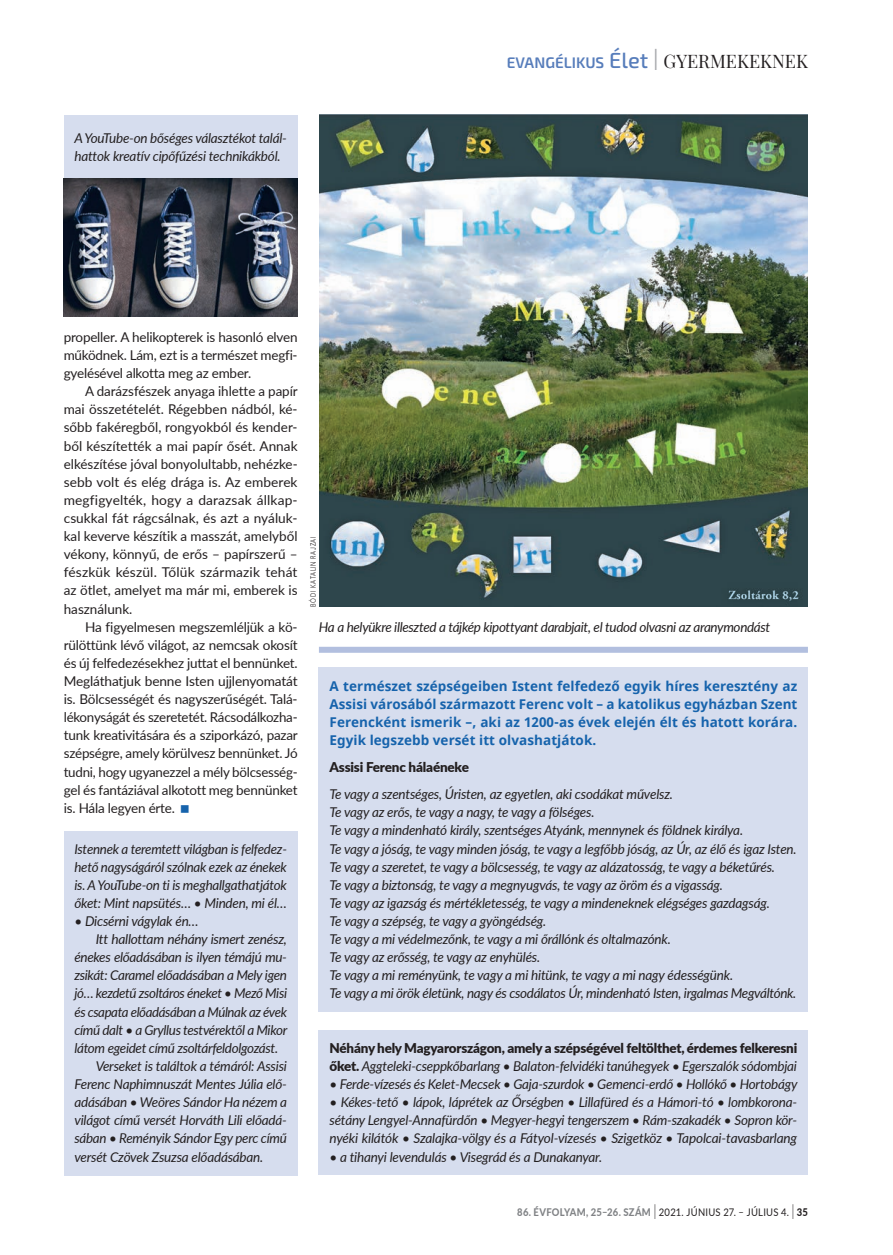
<style>
.page{position:relative;width:893px;height:1255px;background:#fff}
.page>*{position:absolute;margin:0;border:0;box-sizing:border-box;transform-origin:0 0}
.t1{font:18.15px "Playfair Display";color:#231f20}
.t2{font:italic 13.5px/18.1px "Lato";letter-spacing:-.015em;color:#231f20}
.t3{font:13.5px/18.1px "Lato";letter-spacing:-.015em;color:#231f20;text-align:justify}
.t4{font:700 13.5px/18.1px "Noto Sans";letter-spacing:.005em;color:#1663ac;text-align:justify}
.t5{font:900 13.5px/18.1px "Lato";letter-spacing:-.015em;color:#231f20}
.t6{font:10.5px "Lato";letter-spacing:.03em;color:#231f20;scale:.9 1}
.t7{font:7.5px "Avenir Next LT Pro";letter-spacing:.12em;color:#231f20;scale:.75 1}
.s1{font-family:"Exo 2";font-weight:600;font-size:15.3px;color:#577dbb}
.s2{font-family:"Exo 2";font-weight:500;font-size:21.9px;color:#577dbb}
.s3{font-family:"Exo 2";font-weight:300;font-size:30.6px;color:#a8a9ad}
.s4{font-weight:400;font-style:italic}
.s5{font-weight:800;color:#808285}
.s6{font-weight:300;font-size:21px}
.s7{font-weight:800}
</style>
<div class="page">
<img style="left:319px;top:115px;width:489px;height:491px">
<div style="left:64px;top:115px;width:234px;height:190px;background:#d6ddee"></div>
<img style="left:64px;top:179px;width:234px;height:137px">
<div style="left:64px;top:830px;width:234px;height:345px;background:#d6ddee"></div>
<div style="left:319px;top:668px;width:489px;height:344px;background:#d6ddee"></div>
<div style="left:319px;top:1030px;width:489px;height:144px;background:#d6ddee"></div>
<div style="left:319px;top:646px;width:489px;height:6px;background:#b2bfdf"></div>
<p class="t2" style="left:74px;top:128px;width:214px">A YouTube-on bőséges választékot talál&shy;hattok kreatív cipőfűzési technikákból.</p>
<h1 class="t1" style="left:507px;top:47px;width:302px"><span class="s1">EVANGÉLIKUS</span> <span class="s2">Élet</span> <span class="s3">I</span> GYERMEKEKNEK</h1>
<p class="t3" style="left:64px;top:327px;width:235px">propeller. A helikopterek is hasonló elven működnek. Lám, ezt is a természet megfi&shy;gyelésével alkotta meg az ember.</p>
<p class="t3" style="left:64px;top:381px;width:236px;text-indent:21px">A darázsfészek anyaga ihlette a papír mai összetételét. Régebben nádból, ké&shy;sőbb fakéregből, rongyokból és kender&shy;ből készítették a mai papír ősét. Annak elkészítése jóval bonyolultabb, nehézke&shy;sebb volt és elég drága is. Az emberek megfigyelték, hogy a darazsak állkap&shy;csukkal fát rágcsálnak, és azt a nyáluk&shy;kal keverve készítik a masszát, amelyből vékony, könnyű, de erős – papírszerű – fészkük készül. Tőlük származik tehát az ötlet, amelyet ma már mi, emberek is használunk.</p>
<p class="t3" style="left:64px;top:617px;width:236px;text-indent:21px">Ha figyelmesen megszemléljük a kö&shy;rülöttünk lévő világot, az nemcsak okosít és új felfedezésekhez juttat el bennünket.<br>Megláthatjuk benne Isten ujjlenyomatát is. Bölcsességét és nagyszerűségét. Talá&shy;lékonyságát és szeretetét. Rácsodálkozha&shy;tunk kreativitására és a sziporkázó, pazar szépségre, amely körülvesz bennünket. Jó tudni, hogy ugyanezzel a mély bölcsesség&shy;gel és fantáziával alkotott meg bennünket is. Hála legyen érte.</p>
<p class="t2" style="left:319px;top:617px;width:453px">Ha a helyükre illeszted a tájkép kipottyant darabjait, el tudod olvasni az aranymondást</p>
<p class="t7" style="left:309px;top:606px;width:95px;rotate:-90deg">BÓDI KATALIN RAJZAI</p>
<p class="t4" style="left:330px;top:677px;width:469px">A természet szépségeiben Istent felfedező egyik híres keresztény az Assisi városából származott Ferenc volt – a katolikus egyházban Szent Ferencként ismerik –, aki az 1200-as évek elején élt és hatott korára.<br>Egyik legszebb versét itt olvashatjátok.</p>
<p class="t5" style="left:330px;top:757px;width:141px">Assisi Ferenc hálaéneke</p>
<p class="t2" style="left:330px;top:784px;width:469px">Te vagy a szentséges, Úristen, az egyetlen, aki csodákat művelsz.<br>Te vagy az erős, te vagy a nagy, te vagy a fölséges.<br>Te vagy a mindenható király, szentséges Atyánk, mennynek és földnek királya.<br>Te vagy a jóság, te vagy minden jóság, te vagy a legfőbb jóság, az Úr, az élő és igaz Isten.<br>Te vagy a szeretet, te vagy a bölcsesség, te vagy az alázatosság, te vagy a béketűrés.<br>Te vagy a biztonság, te vagy a megnyugvás, te vagy az öröm és a vigasság.<br>Te vagy az igazság és mértékletesség, te vagy a mindeneknek elégséges gazdagság.<br>Te vagy a szépség, te vagy a gyöngédség.<br>Te vagy a mi védelmezőnk, te vagy a mi őrállónk és oltalmazónk.<br>Te vagy az erősség, te vagy az enyhülés.<br>Te vagy a mi reményünk, te vagy a mi hitünk, te vagy a mi nagy édességünk.<br>Te vagy a mi örök életünk, nagy és csodálatos Úr, mindenható Isten, irgalmas Megváltónk.</p>
<p class="t2" style="left:74px;top:839px;width:214px;text-align:justify">Istennek a teremtett világban is felfedez&shy;hető nagyságáról szólnak ezek az énekek is. A YouTube-on ti is meghallgathatjátok őket: Mint napsütés… • Minden, mi él…</p>
<p class="t2" style="left:74px;top:911px;width:126px">• Dicsérni vágylak én…</p>
<p class="t2" style="left:96px;top:929px;width:193px">Itt hallottam néhány ismert zenész,</p>
<p class="t2" style="left:74px;top:947px;width:214px">énekes előadásában is ilyen témájú mu-</p>
<p class="t2" style="left:74px;top:965px;width:214px">zsikát: Caramel előadásában a Mely igen</p>
<p class="t2" style="left:74px;top:983px;width:214px">jó… kezdetű zsoltáros éneket • Mező Misi</p>
<p class="t2" style="left:74px;top:1002px;width:214px">és csapata előadásában a Múlnak az évek</p>
<p class="t2" style="left:74px;top:1020px;width:214px">című dalt • a Gryllus testvérektől a Mikor</p>
<p class="t2" style="left:74px;top:1038px;width:205px">látom egeidet című zsoltárfeldolgozást.</p>
<p class="t2" style="left:96px;top:1056px;width:193px">Verseket is találtok a témáról: Assisi</p>
<p class="t2" style="left:74px;top:1074px;width:214px">Ferenc Naphimnuszát Mentes Júlia elő-</p>
<p class="t2" style="left:74px;top:1092px;width:214px">adásában • Weöres Sándor Ha nézem a</p>
<p class="t2" style="left:74px;top:1110px;width:214px">világot című versét Horváth Lili előadá-</p>
<p class="t2" style="left:74px;top:1128px;width:214px">sában • Reményik Sándor Egy perc című</p>
<p class="t2" style="left:74px;top:1146px;width:190px">versét Czövek Zsuzsa előadásában.</p>
<p class="t5" style="left:330px;top:1038px;width:469px">Néhány hely Magyarországon, amely a szépségével feltölthet, érdemes felkeresni őket. <span class="s4">Aggteleki-cseppkőbarlang • Balaton-felvidéki tanúhegyek • Egerszalók sódombjai</span></p>
<p class="t2" style="left:330px;top:1074px;width:469px">• Ferde-vízesés és Kelet-Mecsek • Gaja-szurdok • Gemenci-erdő • Hollókő • Hortobágy</p>
<p class="t2" style="left:330px;top:1092px;width:469px;text-align:justify">• Kékes-tető • lápok, láprétek az Őrségben • Lillafüred és a Hámori-tó • lombkorona&shy;sétány Lengyel-Annafürdőn • Megyer-hegyi tengerszem • Rám-szakadék • Sopron kör&shy;nyéki kilátók • Szalajka-völgy és a Fátyol-vízesés • Szigetköz • Tapolcai-tavasbarlang</p>
<p class="t2" style="left:330px;top:1146px;width:274px">• a tihanyi levendulás • Visegrád és a Dunakanyar.</p>
<p class="t6" style="left:517px;top:1204px;width:324px"><span class="s5">86. ÉVFOLYAM, 25–26. SZÁM</span> <span class="s6">I</span> 2021. JÚNIUS 27. – JÚLIUS 4. <span class="s6">I</span> <span class="s7">35</span></p>
</div>
